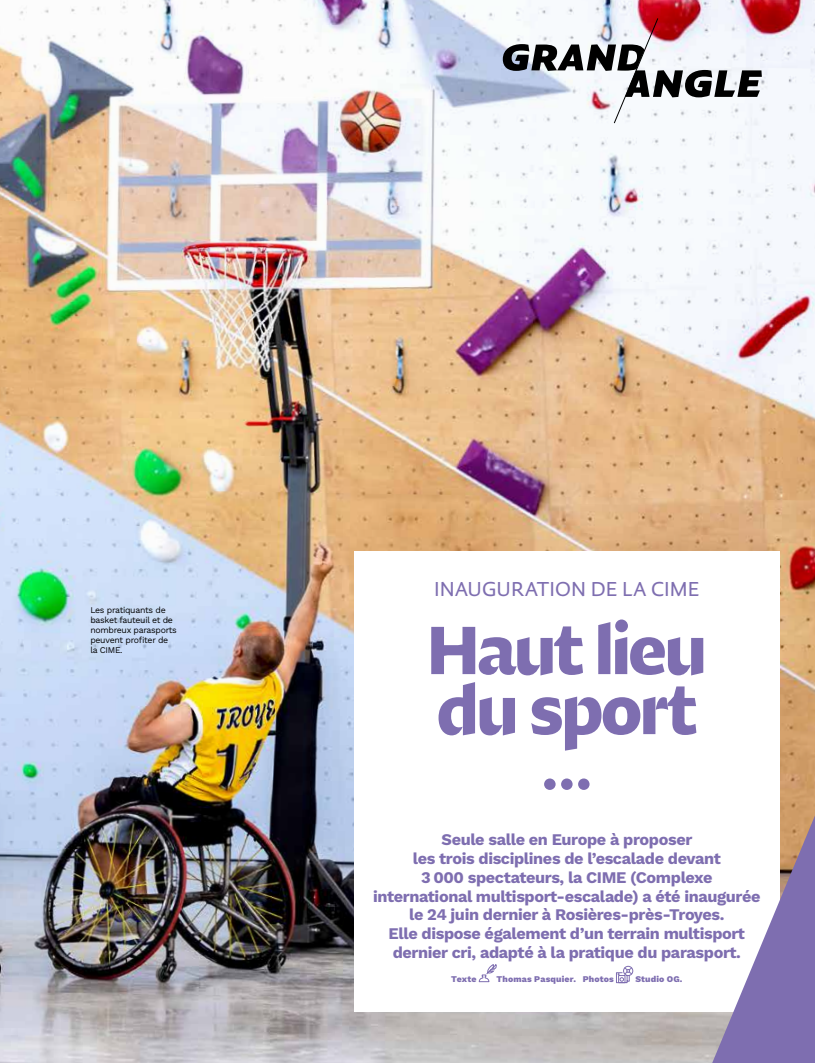
<style>
.page{position:relative;width:815px;height:1063px;background:#fff}
.page>*{position:absolute;margin:0;border:0;box-sizing:border-box;transform-origin:0 0}
.t1{font:67.5px/60px "Diurnal Display Std Bld";letter-spacing:-.04em;color:#7e6eb0}
.t2{font:62.5px "Diurnal Display Std Bld";color:#7e6eb0}
.t3{font:300 20px "Diurnal Display Std";letter-spacing:.005em;color:#7e6eb0}
.t4{font:700 16.25px/18.8px "Work Sans";letter-spacing:-.025em;color:#7e6eb0;text-align:center}
.t5{font:8.75px/10px "Work Sans";letter-spacing:-.035em;color:#000}
.t6{font:800 8.75px "Work Sans";letter-spacing:.015em;color:#7e6eb0}
</style>
<div class="page">
<img style="left:0;top:0;width:815px;height:1063px">
<div style="left:354px;top:551px;width:425px;height:461px;background:#fff"></div>
<svg style="left:478px;top:964px;width:19px;height:18px"></svg>
<svg style="left:616px;top:966px;width:17px;height:17px"></svg>
<svg style="left:712px;top:815px;width:103px;height:248px"></svg>
<svg style="left:503px;top:18px;width:259px;height:106px"></svg>
<p class="t5" style="left:90px;top:604px;width:88px">Les pratiquants de basket fauteuil et de nombreux parasports peuvent profiter de la CIME.</p>
<p class="t3" style="left:434px;top:576px;width:267px">INAUGURATION DE LA CIME</p>
<h1 class="t1" style="left:427px;top:619px;width:282px">Haut lieu du sport</h1>
<h2 class="t2" style="left:542px;top:724px;width:51px">…</h2>
<p class="t4" style="left:373px;top:830px;width:389px">Seule salle en Europe à proposer<br>les trois disciplines de l’escalade devant<br>3 000 spectateurs, la CIME (Complexe international multisport-escalade) a été inaugurée le 24 juin dernier à Rosières-près-Troyes.<br>Elle dispose également d’un terrain multisport dernier cri, adapté à la pratique du parasport.</p>
<p class="t6" style="left:451px;top:972px;width:27px">Texte</p>
<p class="t6" style="left:497px;top:972px;width:119px">Thomas Pasquier. Photos</p>
<p class="t6" style="left:635px;top:972px;width:49px">Studio OG.</p>
</div>
